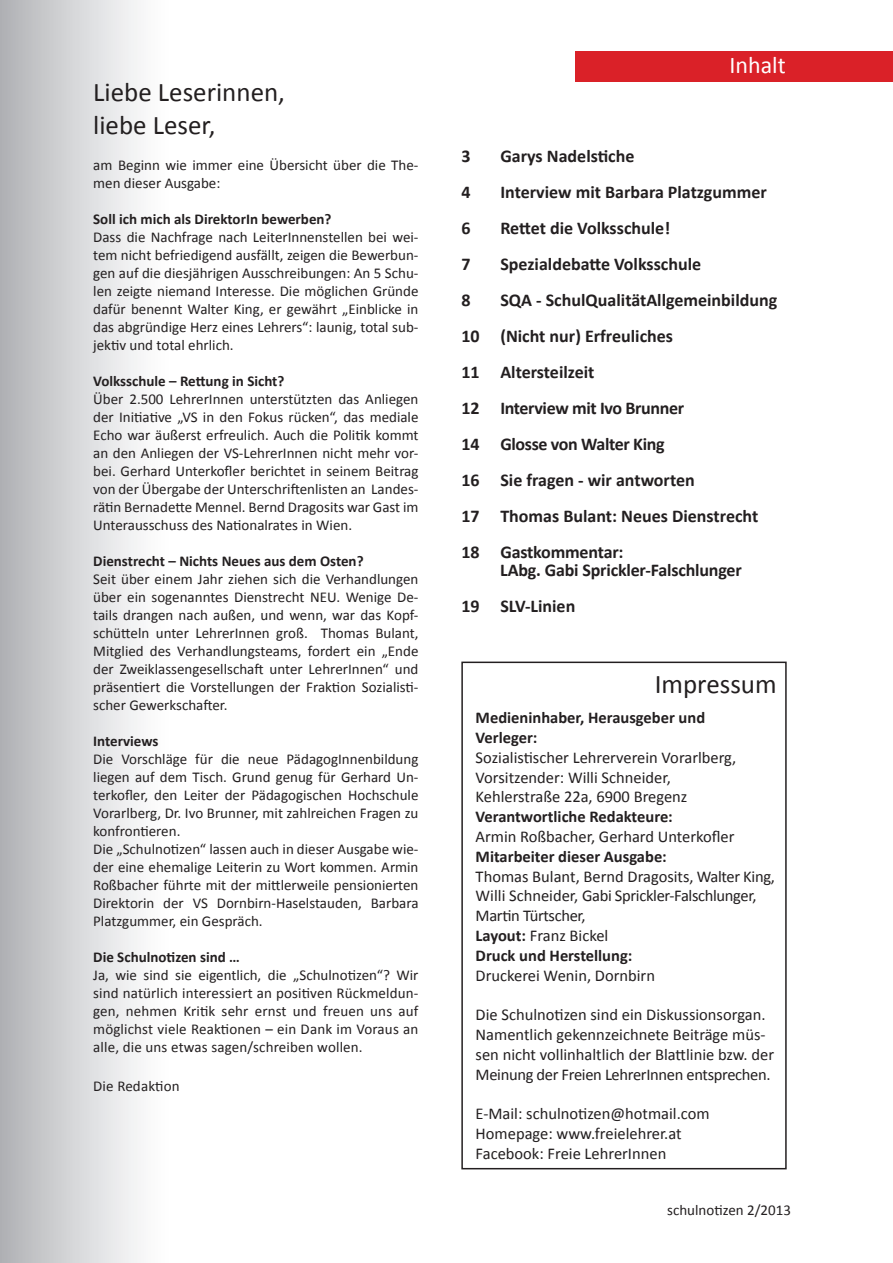
<style>
.page{position:relative;width:893px;height:1263px;background:#fff}
.page>*{position:absolute;margin:0;border:0;box-sizing:border-box;transform-origin:0 0}
.t1{font:27px/32.4px "Calibri";color:#231f20}
.t2{font:24px "Calibri";color:#fff}
.t3{font:700 18px/36px "Calibri";color:#231f20}
.t4{font:16.5px/19.8px "Calibri";color:#231f20}
.t5{font:700 16.5px/19.8px "Calibri";color:#231f20}
.t6{font:15px/18px "Calibri";color:#231f20;text-align:justify}
.t7{font:700 15px "Calibri";color:#231f20}
.s1{font-weight:700}
</style>
<div class="page">
<div style="left:0;top:0;width:224px;height:1263px;background:linear-gradient(to right,#b8b9bc,#fff)"></div>
<div style="left:461px;top:662px;width:326px;height:507px;border:2px solid #231f20"></div>
<div style="left:575px;top:51px;width:318px;height:30px;background:#da2128"></div>
<h1 class="t1" style="left:93px;top:76px;width:193px">Liebe Leserinnen, liebe Leser,</h1>
<p class="t6" style="left:93px;top:156px;width:327px">am Beginn wie immer eine Übersicht über die The&shy;men dieser Ausgabe:</p>
<p class="t7" style="left:93px;top:209px;width:240px">Soll ich mich als DirektorIn bewerben?</p>
<p class="t6" style="left:93px;top:228px;width:327px">Dass die Nachfrage nach LeiterInnenstellen bei wei&shy;tem nicht befriedigend ausfällt, zeigen die Bewerbun&shy;gen auf die diesjährigen Ausschreibungen: An 5 Schu&shy;len zeigte niemand Interesse. Die möglichen Gründe dafür benennt Walter King, er gewährt „Einblicke in das abgründige Herz eines Lehrers“: launig, total sub&shy;jektiv und total ehrlich.</p>
<p class="t7" style="left:93px;top:371px;width:193px">Volksschule – Rettung in Sicht?</p>
<p class="t6" style="left:93px;top:390px;width:327px">Über 2.500 LehrerInnen unterstützten das Anliegen der Initiative „VS in den Fokus rücken“, das mediale Echo war äußerst erfreulich. Auch die Politik kommt an den Anliegen der VS-LehrerInnen nicht mehr vor&shy;bei. Gerhard Unterkofler berichtet in seinem Beitrag von der Übergabe der Unterschriftenlisten an Landes&shy;rätin Bernadette Mennel. Bernd Dragosits war Gast im Unterausschuss des Nationalrates in Wien.</p>
<p class="t7" style="left:93px;top:551px;width:272px">Dienstrecht – Nichts Neues aus dem Osten?</p>
<p class="t6" style="left:93px;top:570px;width:327px">Seit über einem Jahr ziehen sich die Verhandlungen über ein sogenanntes Dienstrecht NEU. Wenige De&shy;tails drangen nach außen, und wenn, war das Kopf&shy;schütteln unter LehrerInnen groß. Thomas Bulant, Mitglied des Verhandlungsteams, fordert ein „Ende der Zweiklassengesellschaft unter LehrerInnen“ und präsentiert die Vorstellungen der Fraktion Sozialisti&shy;scher Gewerkschafter.</p>
<p class="t7" style="left:93px;top:731px;width:67px">Interviews</p>
<p class="t6" style="left:93px;top:750px;width:327px;text-align:left">Die Vorschläge für die neue PädagogInnenbildung liegen auf dem Tisch. Grund genug für Gerhard Un&shy;terkofler, den Leiter der Pädagogischen Hochschule Vorarlberg, Dr. Ivo Brunner, mit zahlreichen Fragen zu konfrontieren.<br>Die „Schulnotizen“ lassen auch in dieser Ausgabe wie&shy;der eine ehemalige Leiterin zu Wort kommen. Armin Roßbacher führte mit der mittlerweile pensionierten Direktorin der VS Dornbirn-Haselstauden, Barbara Platzgummer, ein Gespräch.</p>
<p class="t7" style="left:93px;top:947px;width:148px">Die Schulnotizen sind …</p>
<p class="t6" style="left:93px;top:966px;width:327px">Ja, wie sind sie eigentlich, die „Schulnotizen“? Wir sind natürlich interessiert an positiven Rückmeldun&shy;gen, nehmen Kritik sehr ernst und freuen uns auf möglichst viele Reaktionen – ein Dank im Voraus an alle, die uns etwas sagen/schreiben wollen.</p>
<p class="t6" style="left:93px;top:1077px;width:88px">Die Redaktion</p>
<h2 class="t2" style="left:730px;top:50px;width:58px">Inhalt</h2>
<p class="t3" style="left:461px;top:138px;width:11px">3</p>
<p class="t3" style="left:500px;top:138px;width:136px">Garys Nadelstiche</p>
<p class="t3" style="left:461px;top:174px;width:11px">4</p>
<p class="t3" style="left:500px;top:174px;width:268px">Interview mit Barbara Platzgummer</p>
<p class="t3" style="left:461px;top:210px;width:11px">6</p>
<p class="t3" style="left:500px;top:210px;width:171px">Rettet die Volksschule!</p>
<p class="t3" style="left:461px;top:246px;width:11px">7</p>
<p class="t3" style="left:500px;top:246px;width:202px">Spezialdebatte Volksschule</p>
<p class="t3" style="left:461px;top:282px;width:11px">8</p>
<p class="t3" style="left:461px;top:282px;width:317px;text-indent:39px">SQA - SchulQualitätAllgemeinbildung<br>10 (Nicht nur) Erfreuliches<br>11 Altersteilzeit<br>12 Interview mit Ivo Brunner<br>14 Glosse von Walter King<br>16 Sie fragen - wir antworten<br>17 Thomas Bulant: Neues Dienstrecht<br>18 Gastkommentar:</p>
<p class="t3" style="left:461px;top:552px;width:282px;text-indent:39px">LAbg. Gabi Sprickler-Falschlunger<br>19 SLV-Linien</p>
<h1 class="t1" style="left:655px;top:667px;width:123px">Impressum</h1>
<p class="t5" style="left:476px;top:708px;width:231px">Medieninhaber, Herausgeber und<br>Verleger:</p>
<p class="t4" style="left:476px;top:747px;width:262px">Sozialistischer Lehrerverein Vorarlberg,<br>Vorsitzender: Willi Schneider,<br>Kehlerstraße 22a, 6900 Bregenz</p>
<p class="t5" style="left:476px;top:807px;width:199px">Verantwortliche Redakteure:</p>
<p class="t4" style="left:476px;top:827px;width:260px">Armin Roßbacher, Gerhard Unterkofler</p>
<p class="t5" style="left:476px;top:846px;width:193px">Mitarbeiter dieser Ausgabe:</p>
<p class="t4" style="left:476px;top:866px;width:301px">Thomas Bulant, Bernd Dragosits, Walter King,<br>Willi Schneider, Gabi Sprickler-Falschlunger,<br>Martin Türtscher,<br><span class="s1">Layout:</span> Franz Bickel<br><span class="s1">Druck und Herstellung:</span></p>
<p class="t4" style="left:476px;top:965px;width:181px">Druckerei Wenin, Dornbirn</p>
<p class="t4" style="left:476px;top:1005px;width:300px">Die Schulnotizen sind ein Diskussionsorgan.<br>Namentlich gekennzeichnete Beiträge müs&shy;sen nicht vollinhaltlich der Blattlinie bzw. der Meinung der Freien LehrerInnen entsprechen.</p>
<p class="t4" style="left:476px;top:1104px;width:235px">E-Mail: schulnotizen@hotmail.com<br>Homepage: www.freielehrer.at<br>Facebook: Freie LehrerInnen</p>
<p class="t6" style="left:667px;top:1201px;width:125px">schulnotizen 2/2013</p>
</div>
